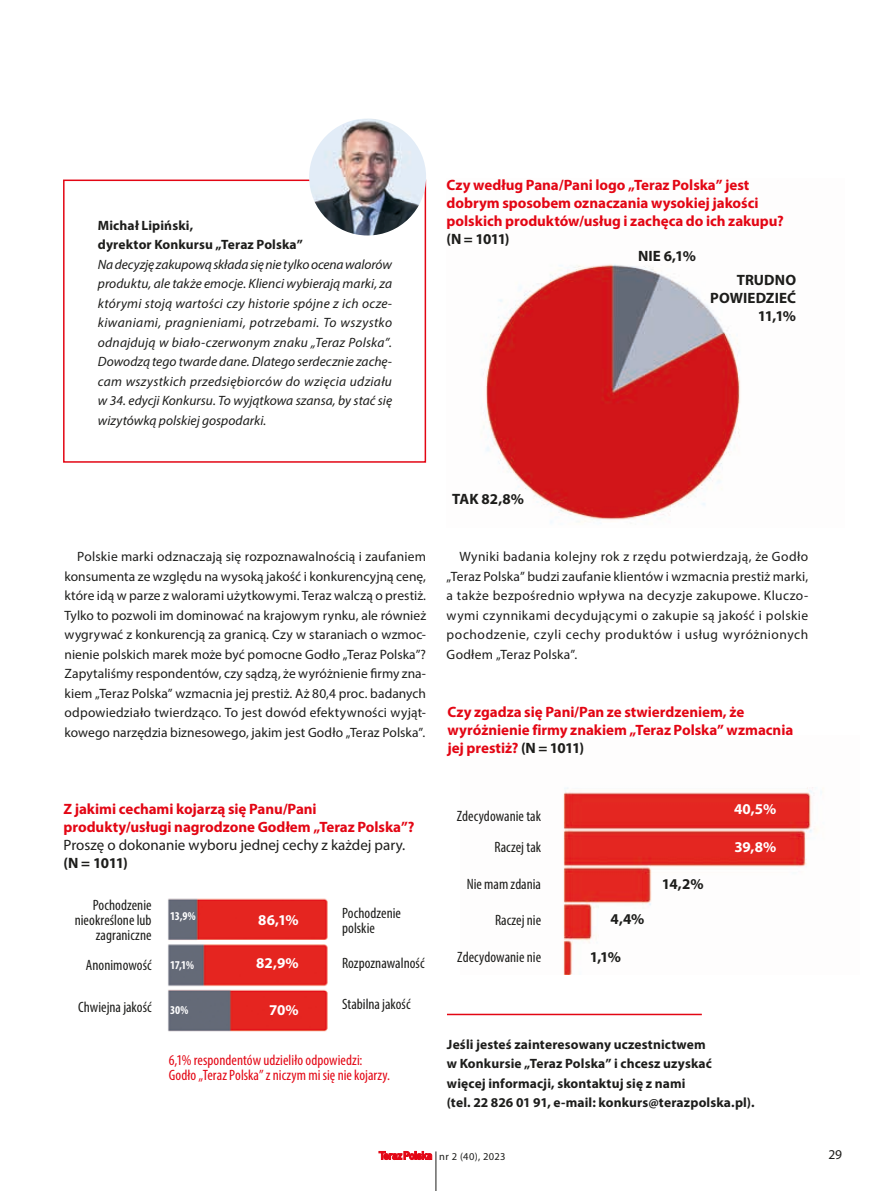
<style>
.page{position:relative;width:872px;height:1191px;background:#fff}
.page>*{position:absolute;margin:0;border:0;box-sizing:border-box;transform-origin:0 0}
.t1{font:700 15px/18px "Myriad Pro";letter-spacing:-.005em;color:#e30614}
.t2{font:condensed 15px/15px "Myriad Pro";letter-spacing:.005em;color:#1d1d1b;text-align:right}
.t3{font:condensed 15px/15px "Myriad Pro";letter-spacing:.005em;color:#e30614}
.t4{font:700 15px/18px "Myriad Pro";color:#1d1d1b;text-align:right}
.t5{font:15px "Myriad Pro";color:#1d1d1b}
.t6{font:700 15px "Myriad Pro";letter-spacing:-.005em;color:#fff}
.t7{font:13.5px/19.5px "Myriad Pro";letter-spacing:.015em;color:#1d1d1b;text-align:justify}
.t8{font:italic 13.5px/19.5px "Myriad Pro";color:#1d1d1b;text-align:justify}
.t9{font:700 13.5px/19.5px "Myriad Pro";letter-spacing:.01em;color:#1d1d1b}
.t10{font:700 condensed 12px "Myriad Pro";color:#fff}
.t11{font:10.5px "Myriad Pro";letter-spacing:.04em;color:#1d1d1b}
.s1{color:#1d1d1b}
</style>
<div class="page">
<div style="left:63px;top:179px;width:363px;height:284px;border:2px solid #e30614"></div>
<img style="left:168px;top:898px;width:89px;height:134px">
<img style="left:257px;top:898px;width:71px;height:134px">
<img style="left:483px;top:264px;width:257px;height:259px">
<img style="left:563px;top:787px;width:259px;height:187px">
<img style="left:309px;top:118px;width:117px;height:117px;border-radius:58px">
<hr style="left:447px;top:1013px;width:255px;height:2px;background:#e30614">
<svg style="left:379px;top:1151px;width:53px;height:8px"></svg>
<hr style="left:436px;top:1151px;width:1px;height:40px;background:#1d1d1b">
<p class="t9" style="left:98px;top:215px;width:207px">Michał Lipiński,<br>dyrektor Konkursu „Teraz Polska”</p>
<p class="t8" style="left:98px;top:254px;width:296px">Na decyzję zakupową składa się nie tylko ocena walorów produktu, ale także emocje. Klienci wybierają marki, za którymi stoją wartości czy historie spójne z ich ocze&shy;kiwaniami, pragnieniami, potrzebami. To wszystko odnajdują w biało-czerwonym znaku „Teraz Polska”.<br>Dowodzą tego twarde dane. Dlatego serdecznie zachę&shy;cam wszystkich przedsiębiorców do wzięcia udziału w 34. edycji Konkursu. To wyjątkowa szansa, by stać się wizytówką polskiej gospodarki.</p>
<p class="t1" style="left:446px;top:175px;width:338px">Czy według Pana/Pani logo „Teraz Polska” jest dobrym sposobem oznaczania wysokiej jakości polskich produktów/usług i zachęca do ich zakupu?</p>
<p class="t4" style="left:446px;top:229px;width:64px">(N = 1011)</p>
<p class="t4" style="left:638px;top:246px;width:59px">NIE 6,1%</p>
<p class="t4" style="left:710px;top:270px;width:87px">TRUDNO<br>POWIEDZIEĆ<br>11,1%</p>
<p class="t4" style="left:452px;top:489px;width:73px">TAK 82,8%</p>
<p class="t7" style="left:65px;top:547px;width:363px;text-indent:13px">Polskie marki odznaczają się rozpoznawalnością i zaufaniem konsumenta ze względu na wysoką jakość i konkurencyjną cenę, które idą w parze z walorami użytkowymi. Teraz walczą o prestiż.<br>Tylko to pozwoli im dominować na krajowym rynku, ale również wygrywać z konkurencją za granicą. Czy w staraniach o wzmoc&shy;nienie polskich marek może być pomocne Godło „Teraz Polska”?<br>Zapytaliśmy respondentów, czy sądzą, że wyróżnienie firmy zna&shy;kiem „Teraz Polska” wzmacnia jej prestiż. Aż 80,4 proc. badanych odpowiedziało twierdząco. To jest dowód efektywności wyjąt&shy;kowego narzędzia biznesowego, jakim jest Godło „Teraz Polska”.</p>
<p class="t7" style="left:446px;top:546px;width:363px;text-indent:13px">Wyniki badania kolejny rok z rzędu potwierdzają, że Godło „Teraz Polska” budzi zaufanie klientów i wzmacnia prestiż marki, a także bezpośrednio wpływa na decyzje zakupowe. Kluczo&shy;wymi czynnikami decydującymi o zakupie są jakość i polskie pochodzenie, czyli cechy produktów i usług wyróżnionych Godłem „Teraz Polska”.</p>
<p class="t1" style="left:447px;top:703px;width:347px">Czy zgadza się Pani/Pan ze stwierdzeniem, że wyróżnienie firmy znakiem „Teraz Polska” wzmacnia jej prestiż? <span class="s1">(N = 1011)</span></p>
<p class="t1" style="left:64px;top:799px;width:352px">Z jakimi cechami kojarzą się Panu/Pani produkty/usługi nagrodzone Godłem „Teraz Polska”?</p>
<p class="t5" style="left:64px;top:835px;width:343px">Proszę o dokonanie wyboru jednej cechy z każdej pary.</p>
<p class="t4" style="left:64px;top:853px;width:66px">(N = 1011)</p>
<p class="t2" style="left:75px;top:897px;width:78px">Pochodzenie nieokreślone lub zagraniczne</p>
<p class="t2" style="left:342px;top:905px;width:60px;text-align:left">Pochodzenie polskie</p>
<p class="t2" style="left:342px;top:955px;width:84px">Rozpoznawalność</p>
<p class="t2" style="left:342px;top:996px;width:70px">Stabilna jakość</p>
<p class="t10" style="left:170px;top:908px;width:27px">13,9%</p>
<p class="t10" style="left:170px;top:957px;width:25px">17,1%</p>
<p class="t10" style="left:170px;top:1002px;width:20px">30%</p>
<p class="t6" style="left:258px;top:910px;width:42px">86,1%</p>
<p class="t6" style="left:256px;top:953px;width:44px">82,9%</p>
<p class="t6" style="left:269px;top:1000px;width:31px">70%</p>
<p class="t2" style="left:86px;top:957px;width:67px">Anonimowość</p>
<p class="t2" style="left:78px;top:999px;width:75px">Chwiejna jakość</p>
<p class="t3" style="left:169px;top:1052px;width:223px">6,1% respondentów udzieliło odpowiedzi:<br>Godło „Teraz Polska” z niczym mi się nie kojarzy.</p>
<p class="t2" style="left:457px;top:801px;width:86px;line-height:30.5px">Zdecydowanie tak<br>Raczej tak</p>
<p class="t2" style="left:467px;top:876px;width:76px">Nie mam zdania</p>
<p class="t2" style="left:495px;top:912px;width:48px">Raczej nie</p>
<p class="t2" style="left:457px;top:949px;width:85px">Zdecydowanie nie</p>
<p class="t4" style="left:610px;top:910px;width:35px">4,4%</p>
<p class="t4" style="left:589px;top:947px;width:33px">1,1%</p>
<p class="t4" style="left:662px;top:874px;width:43px">14,2%</p>
<p class="t6" style="left:734px;top:799px;width:44px">40,5%</p>
<p class="t6" style="left:734px;top:837px;width:43px">39,8%</p>
<p class="t9" style="left:447px;top:1034px;width:309px">Jeśli jesteś zainteresowany uczestnictwem<br>w Konkursie „Teraz Polska” i chcesz uzyskać<br>więcej informacji, skontaktuj się z nami<br>(tel. 22 826 01 91, e-mail: konkurs@terazpolska.pl).</p>
<p class="t11" style="left:439px;top:1149px;width:68px">nr 2 (40), 2023</p>
<p class="t7" style="left:828px;top:1144px;width:15px">29</p>
</div>
